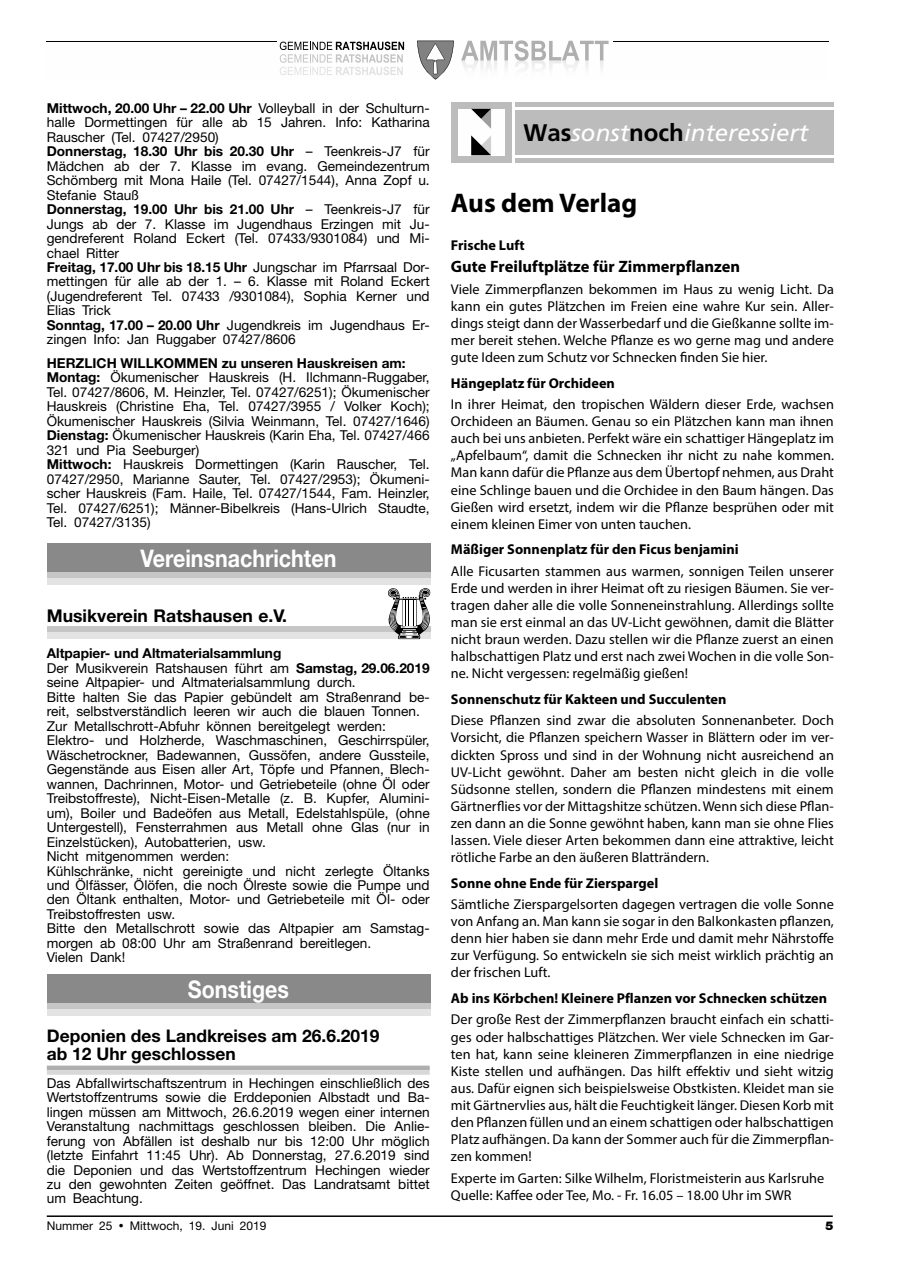
<style>
.page{position:relative;width:902px;height:1280px;background:#fff}
.page>*{position:absolute;margin:0;border:0;box-sizing:border-box;transform-origin:0 0}
.t1{font:700 27px "Myriad Pro";color:#000}
.t2{font:700 24.3px "Helvetica Neue";color:#fff;scale:.88 1}
.t3{font:italic 24px "Frutiger";color:#fff}
.t4{font:700 17.55px "Helvetica Neue";color:#000}
.t5{font:700 17.4px/18px "Helvetica Neue";color:#000}
.t6{font:700 16.5px "Myriad Pro";color:#000}
.t7{font:14.25px/17.1px "Myriad Pro";color:#000;text-align:justify}
.t8{font:700 14.25px "Myriad Pro";color:#000}
.t9{font:13.65px/14.4px "Helvetica Neue";color:#000}
.t10{font:12px "Helvetica Neue";color:#000}
.t11{font:900 12px "Helvetica Neue";color:#000}
.s1{font-weight:700}
.s2{font-weight:700;font-style:normal;color:#000}
</style>
<div class="page">
<hr style="left:47px;top:1215px;width:785px;height:2px;background:#000">
<hr style="left:47px;top:41px;width:230px;height:1px;background:#000">
<hr style="left:613px;top:41px;width:215px;height:1px;background:#000">
<svg style="left:461px;top:40px;width:147px;height:21px"></svg>
<svg style="left:417px;top:41px;width:36px;height:39px"></svg>
<svg style="left:280px;top:42px;width:124px;height:33px"></svg>
<div style="left:47px;top:1070px;width:382px;height:5px;background:#d8d8d8"></div>
<div style="left:47px;top:1065px;width:382px;height:5px;background:#afafaf"></div>
<div style="left:47px;top:543px;width:383px;height:30px;background:#898989"></div>
<div style="left:47px;top:573px;width:383px;height:6px;background:#c6c6c6"></div>
<div style="left:47px;top:579px;width:383px;height:6px;background:#e3e3e3"></div>
<div style="left:47px;top:627px;width:383px;height:6px;background:#c6c6c6"></div>
<div style="left:47px;top:633px;width:383px;height:6px;background:#e3e3e3"></div>
<svg style="left:388px;top:588px;width:42px;height:51px"></svg>
<div style="left:47px;top:974px;width:383px;height:30px;background:#898989"></div>
<div style="left:47px;top:1004px;width:383px;height:6px;background:#c6c6c6"></div>
<div style="left:47px;top:1010px;width:383px;height:6px;background:#e3e3e3"></div>
<div style="left:515px;top:110px;width:318px;height:44px;background:#bcbcbc"></div>
<hr style="left:515px;top:158px;width:318px;height:4px;background:#bcbcbc">
<hr style="left:515px;top:102px;width:318px;height:4px;background:#bcbcbc">
<div style="left:451px;top:102px;width:60px;height:60px;background:#bcbcbc"></div>
<div style="left:457px;top:109px;width:47px;height:46px;background:#fefefe"></div>
<svg style="left:471px;top:135px;width:20px;height:20px"></svg>
<svg style="left:471px;top:109px;width:20px;height:20px"></svg>
<p class="t9" style="left:47px;top:101px;width:384px"><span class="s1">Mittwoch, 20.00 Uhr – 22.00 Uhr</span> Volleyball in der Schulturn&shy;halle Dormettingen für alle ab 15 Jahren. Info: Katharina Rauscher (Tel. 07427/2950)<br><span class="s1">Donnerstag, 18.30 Uhr bis 20.30 Uhr</span> – Teenkreis-J7 für Mädchen ab der 7. Klasse im evang. Gemeindezentrum Schömberg mit Mona Haile (Tel. 07427/1544), Anna Zopf u.<br>Stefanie Stauß<br><span class="s1">Donnerstag, 19.00 Uhr bis 21.00 Uhr</span> – Teenkreis-J7 für Jungs ab der 7. Klasse im Jugendhaus Erzingen mit Ju&shy;gendreferent Roland Eckert (Tel. 07433/9301084) und Mi&shy;chael Ritter<br><span class="s1">Freitag, 17.00 Uhr bis 18.15 Uhr</span> Jungschar im Pfarrsaal Dor&shy;mettingen für alle ab der 1. – 6. Klasse mit Roland Eckert (Jugendreferent Tel. 07433 /9301084), Sophia Kerner und Elias Trick<br><span class="s1">Sonntag, 17.00 – 20.00 Uhr</span> Jugendkreis im Jugendhaus Er&shy;zingen Info: Jan Ruggaber 07427/8606</p>
<p class="t9" style="left:47px;top:356px;width:384px"><span class="s1">HERZLICH WILLKOMMEN zu unseren Hauskreisen am:<br>Montag:</span> Ökumenischer Hauskreis (H. Ilchmann-Ruggaber, Tel. 07427/8606, M. Heinzler, Tel. 07427/6251); Ökumenischer Hauskreis (Christine Eha, Tel. 07427/3955 / Volker Koch); Ökumenischer Hauskreis (Silvia Weinmann, Tel. 07427/1646)<br><span class="s1">Dienstag:</span> Ökumenischer Hauskreis (Karin Eha, Tel. 07427/466<br>321 und Pia Seeburger)<br><span class="s1">Mittwoch:</span> Hauskreis Dormettingen (Karin Rauscher, Tel.<br>07427/2950, Marianne Sauter, Tel. 07427/2953); Ökumeni&shy;scher Hauskreis (Fam. Haile, Tel. 07427/1544, Fam. Heinzler, Tel. 07427/6251); Männer-Bibelkreis (Hans-Ulrich Staudte, Tel. 07427/3135)</p>
<h2 class="t2" style="left:140px;top:543px;width:224px">Vereinsnachrichten</h2>
<p class="t4" style="left:47px;top:605px;width:242px">Musikverein Ratshausen e.V.</p>
<p class="t9" style="left:47px;top:646px;width:384px"><span class="s1">Altpapier- und Altmaterialsammlung<br></span>Der Musikverein Ratshausen führt am <span class="s1">Samstag, 29.06.2019 </span>seine Altpapier- und Altmaterialsammlung durch.<br>Bitte halten Sie das Papier gebündelt am Straßenrand be&shy;reit, selbstverständlich leeren wir auch die blauen Tonnen.<br>Zur Metallschrott-Abfuhr können bereitgelegt werden:<br>Elektro- und Holzherde, Waschmaschinen, Geschirrspüler, Wäschetrockner, Badewannen, Gussöfen, andere Gussteile, Gegenstände aus Eisen aller Art, Töpfe und Pfannen, Blech&shy;wannen, Dachrinnen, Motor- und Getriebeteile (ohne Öl oder Treibstoffreste), Nicht-Eisen-Metalle (z. B. Kupfer, Alumini&shy;um), Boiler und Badeöfen aus Metall, Edelstahlspüle, (ohne Untergestell), Fensterrahmen aus Metall ohne Glas (nur in Einzelstücken), Autobatterien, usw.<br>Nicht mitgenommen werden:<br>Kühlschränke, nicht gereinigte und nicht zerlegte Öltanks und Ölfässer, Ölöfen, die noch Ölreste sowie die Pumpe und den Öltank enthalten, Motor- und Getriebeteile mit Öl- oder Treibstoffresten usw.<br>Bitte den Metallschrott sowie das Altpapier am Samstag&shy;morgen ab 08:00 Uhr am Straßenrand bereitlegen.<br>Vielen Dank!</p>
<h2 class="t2" style="left:188px;top:974px;width:116px">Sonstiges</h2>
<p class="t5" style="left:47px;top:1027px;width:334px">Deponien des Landkreises am 26.6.2019 ab 12 Uhr geschlossen</p>
<p class="t9" style="left:47px;top:1075px;width:384px;text-align:justify">Das Abfallwirtschaftszentrum in Hechingen einschließlich des Wertstoffzentrums sowie die Erddeponien Albstadt und Ba&shy;lingen müssen am Mittwoch, 26.6.2019 wegen einer internen Veranstaltung nachmittags geschlossen bleiben. Die Anlie&shy;ferung von Abfällen ist deshalb nur bis 12:00 Uhr möglich (letzte Einfahrt 11:45 Uhr). Ab Donnerstag, 27.6.2019 sind die Deponien und das Wertstoffzentrum Hechingen wieder zu den gewohnten Zeiten geöffnet. Das Landratsamt bittet um Beachtung.</p>
<h3 class="t3" style="left:523px;top:119px;width:286px"><span class="s2">Was</span>sonst<span class="s2">noch</span>interessiert</h3>
<h1 class="t1" style="left:451px;top:185px;width:188px">Aus dem Verlag</h1>
<p class="t8" style="left:451px;top:236px;width:75px">Frische Luft</p>
<p class="t6" style="left:451px;top:256px;width:291px">Gute Freiluftplätze für Zimmerpflanzen</p>
<p class="t7" style="left:451px;top:280px;width:384px">Viele Zimmerpflanzen bekommen im Haus zu wenig Licht. Da kann ein gutes Plätzchen im Freien eine wahre Kur sein. Aller&shy;dings steigt dann der Wasserbedarf und die Gießkanne sollte im&shy;mer bereit stehen. Welche Pflanze es wo gerne mag und andere gute Ideen zum Schutz vor Schnecken finden Sie hier.</p>
<p class="t8" style="left:451px;top:374px;width:165px">Hängeplatz für Orchideen</p>
<p class="t7" style="left:451px;top:395px;width:384px">In ihrer Heimat, den tropischen Wäldern dieser Erde, wachsen Orchideen an Bäumen. Genau so ein Plätzchen kann man ihnen auch bei uns anbieten. Perfekt wäre ein schattiger Hängeplatz im „Apfelbaum“, damit die Schnecken ihr nicht zu nahe kommen.<br>Man kann dafür die Pflanze aus dem Übertopf nehmen, aus Draht eine Schlinge bauen und die Orchidee in den Baum hängen. Das Gießen wird ersetzt, indem wir die Pflanze besprühen oder mit einem kleinen Eimer von unten tauchen.</p>
<p class="t8" style="left:451px;top:540px;width:289px">Mäßiger Sonnenplatz für den Ficus benjamini</p>
<p class="t7" style="left:451px;top:562px;width:384px">Alle Ficusarten stammen aus warmen, sonnigen Teilen unserer Erde und werden in ihrer Heimat oft zu riesigen Bäumen. Sie ver&shy;tragen daher alle die volle Sonneneinstrahlung. Allerdings sollte man sie erst einmal an das UV-Licht gewöhnen, damit die Blätter nicht braun werden. Dazu stellen wir die Pflanze zuerst an einen halbschattigen Platz und erst nach zwei Wochen in die volle Son&shy;ne. Nicht vergessen: regelmäßig gießen!</p>
<p class="t8" style="left:451px;top:690px;width:277px">Sonnenschutz für Kakteen und Succulenten</p>
<p class="t7" style="left:451px;top:712px;width:384px">Diese Pflanzen sind zwar die absoluten Sonnenanbeter. Doch Vorsicht, die Pflanzen speichern Wasser in Blättern oder im ver&shy;dickten Spross und sind in der Wohnung nicht ausreichend an UV-Licht gewöhnt. Daher am besten nicht gleich in die volle Südsonne stellen, sondern die Pflanzen mindestens mit einem Gärtnerflies vor der Mittagshitze schützen. Wenn sich diese Pflan&shy;zen dann an die Sonne gewöhnt haben, kann man sie ohne Flies lassen. Viele dieser Arten bekommen dann eine attraktive, leicht rötliche Farbe an den äußeren Blatträndern.</p>
<p class="t8" style="left:451px;top:874px;width:209px">Sonne ohne Ende für Zierspargel</p>
<p class="t7" style="left:451px;top:895px;width:384px">Sämtliche Zierspargelsorten dagegen vertragen die volle Sonne von Anfang an. Man kann sie sogar in den Balkonkasten pflanzen, denn hier haben sie dann mehr Erde und damit mehr Nährstoffe zur Verfügung. So entwickeln sie sich meist wirklich prächtig an der frischen Luft.</p>
<p class="t8" style="left:451px;top:989px;width:377px">Ab ins Körbchen! Kleinere Pflanzen vor Schnecken schützen</p>
<p class="t7" style="left:451px;top:1011px;width:384px">Der große Rest der Zimmerpflanzen braucht einfach ein schatti&shy;ges oder halbschattiges Plätzchen. Wer viele Schnecken im Gar&shy;ten hat, kann seine kleineren Zimmerpflanzen in eine niedrige Kiste stellen und aufhängen. Das hilft effektiv und sieht witzig aus. Dafür eignen sich beispielsweise Obstkisten. Kleidet man sie mit Gärtnervlies aus, hält die Feuchtigkeit länger. Diesen Korb mit den Pflanzen füllen und an einem schattigen oder halbschattigen Platz aufhängen. Da kann der Sommer auch für die Zimmerpflan&shy;zen kommen!</p>
<p class="t7" style="left:451px;top:1169px;width:375px">Experte im Garten: Silke Wilhelm, Floristmeisterin aus Karlsruhe<br>Quelle: Kaffee oder Tee, Mo. - Fr. 16.05 – 18.00 Uhr im SWR</p>
<p class="t10" style="left:47px;top:1219px;width:221px">Nummer 25 • Mittwoch, 19. Juni 2019</p>
<p class="t11" style="left:825px;top:1219px;width:10px">5</p>
</div>
